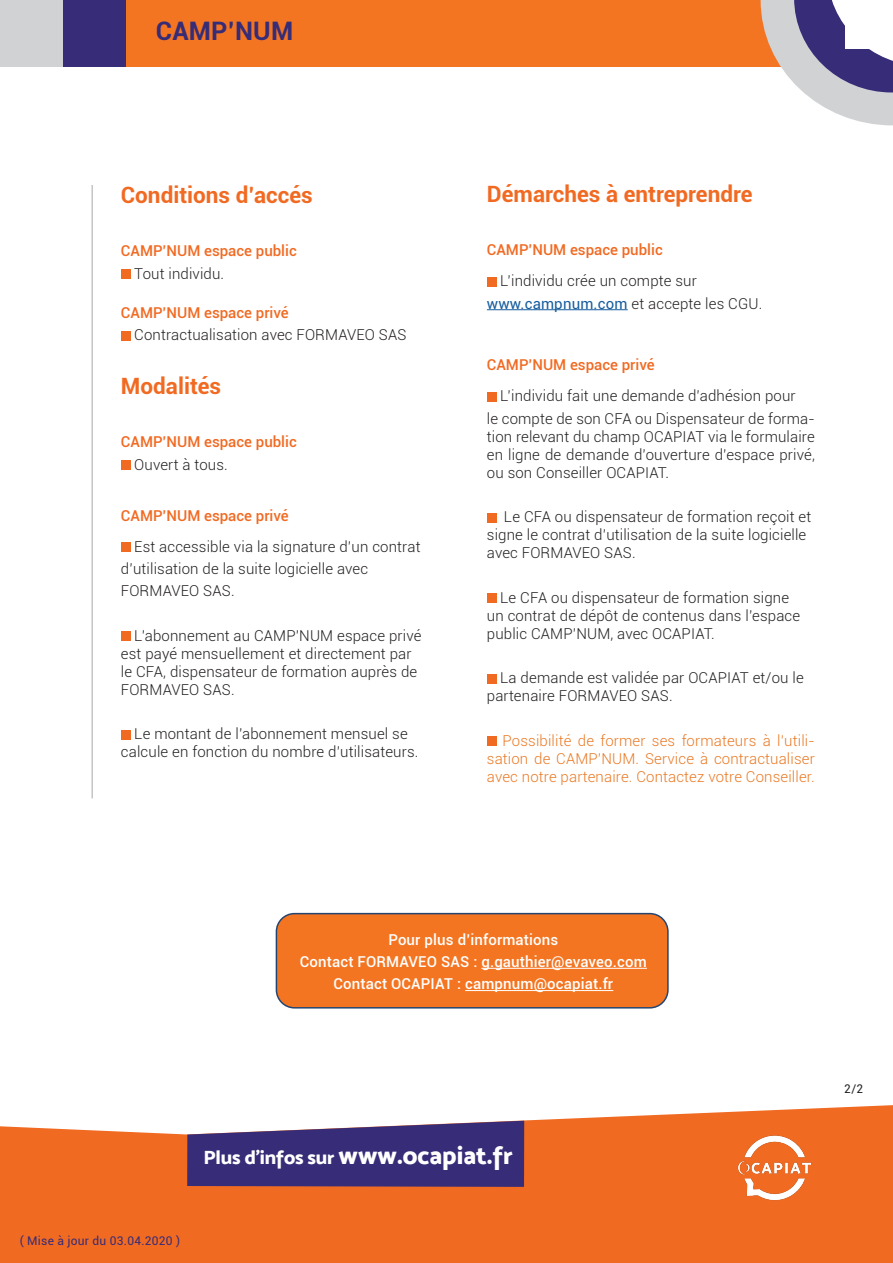
<style>
.page{position:relative;width:893px;height:1263px;background:#fff}
.page>*{position:absolute;margin:0;border:0;box-sizing:border-box;transform-origin:0 0}
.TEXTE_COURANT_PUCE{font:700 25.5px "Roboto";letter-spacing:.01em;color:#362c77}
.INTERTITRE{font:700 22.5px "Roboto";color:#f16a22}
.t1{font:19.5px "Mosk Extra Bold 800";letter-spacing:-.01em;color:#fff}
.INTERTITRE-2{font:300 15px/18px "Roboto";letter-spacing:.01em;color:#231f20}
.INTERTITRE-3{font:300 15px/18px "Roboto";letter-spacing:.01em;color:#ea7924;text-align:justify}
.INTERTITRE-4{font:500 15px "Roboto";color:#f16a22}
.TEXTE_COURANT_PUCE-2{font:500 15px "Roboto";letter-spacing:.01em;color:#fff}
.t2{font:12px "Roboto";letter-spacing:.02em;color:#362c77}
.TEXTE_COURANT{font:12px "Roboto";color:#231f20}
.s1{font-weight:400;color:#175d9e}
.s2{font-size:25.5px}
</style>
<div class="page">
<svg style="left:0;top:1105px;width:893px;height:158px;background:#f27b3c"></svg>
<img style="left:725px;top:1126px;width:109px;height:78px">
<svg style="left:187px;top:1121px;width:337px;height:66px;background:#4b4183"></svg>
<hr style="left:92px;top:185px;width:1px;height:613px;background:#a8a9ad">
<div style="left:121px;top:270px;width:9px;height:9px;background:#f16a22"></div>
<div style="left:121px;top:331px;width:9px;height:10px;background:#f16a22"></div>
<div style="left:121px;top:461px;width:9px;height:9px;background:#f16a22"></div>
<div style="left:121px;top:543px;width:9px;height:9px;background:#f16a22"></div>
<div style="left:121px;top:632px;width:9px;height:9px;background:#f16a22"></div>
<div style="left:121px;top:730px;width:9px;height:9px;background:#f16a22"></div>
<div style="left:0;top:0;width:893px;height:66px;background:#f47521"></div>
<svg style="left:761px;top:0;width:132px;height:125px"></svg>
<div style="left:845px;top:0;width:48px;height:48px;background:#fff"></div>
<div style="left:0;top:0;width:125px;height:66px;background:#362c77"></div>
<div style="left:0;top:0;width:63px;height:66px;background:#d1d2d4"></div>
<hr style="left:487px;top:309px;width:141px;height:1px;background:#175d9e">
<div style="left:487px;top:277px;width:9px;height:10px;background:#f16a22"></div>
<div style="left:487px;top:392px;width:9px;height:10px;background:#f16a22"></div>
<div style="left:487px;top:513px;width:9px;height:9px;background:#f16a22"></div>
<div style="left:487px;top:593px;width:9px;height:10px;background:#f16a22"></div>
<div style="left:487px;top:674px;width:9px;height:9px;background:#f16a22"></div>
<div style="left:487px;top:737px;width:9px;height:9px;background:#f16a22"></div>
<div style="left:276px;top:914px;width:392px;height:94px;background:#f47521;border-radius:18px"></div>
<div style="left:276px;top:913px;width:393px;height:95px;border:2px solid #254570;border-radius:18px"></div>
<hr style="left:481px;top:968px;width:166px;height:1px;background:#fff">
<hr style="left:465px;top:990px;width:148px;height:1px;background:#fff">
<p class="TEXTE_COURANT_PUCE" style="left:156px;top:13px;width:139px">CAMP’NUM</p>
<p class="INTERTITRE" style="left:121px;top:179px;width:193px">Conditions d’accés</p>
<p class="INTERTITRE-4" style="left:121px;top:241px;width:177px">CAMP’NUM espace public</p>
<p class="INTERTITRE-2" style="left:134px;top:264px;width:91px">Tout individu.</p>
<p class="INTERTITRE-4" style="left:121px;top:302px;width:169px">CAMP’NUM espace privé</p>
<p class="INTERTITRE-2" style="left:134px;top:326px;width:274px">Contractualisation avec FORMAVEO SAS</p>
<p class="INTERTITRE" style="left:121px;top:370px;width:102px">Modalités</p>
<p class="INTERTITRE-4" style="left:121px;top:432px;width:177px">CAMP’NUM espace public</p>
<p class="INTERTITRE-2" style="left:134px;top:455px;width:95px">Ouvert à tous.</p>
<p class="INTERTITRE-4" style="left:121px;top:505px;width:169px">CAMP’NUM espace privé</p>
<p class="INTERTITRE-2" style="left:134px;top:537px;width:288px">Est accessible via la signature d’un contrat</p>
<p class="INTERTITRE-2" style="left:121px;top:559px;width:249px">d’utilisation de la suite logicielle avec</p>
<p class="INTERTITRE-2" style="left:121px;top:581px;width:115px">FORMAVEO SAS.</p>
<p class="INTERTITRE-2" style="left:121px;top:626px;width:302px;text-indent:13px">L’abonnement au CAMP’NUM espace privé est payé mensuellement et directement par le CFA, dispensateur de formation auprès de FORMAVEO SAS.</p>
<p class="INTERTITRE-2" style="left:121px;top:724px;width:299px;text-align:center">Le montant de l’abonnement mensuel se calcule en fonction du nombre d’utilisateurs.</p>
<p class="INTERTITRE" style="left:487px;top:178px;width:267px">Démarches à entreprendre</p>
<p class="INTERTITRE-4" style="left:487px;top:239px;width:177px">CAMP’NUM espace public</p>
<p class="INTERTITRE-2" style="left:500px;top:272px;width:198px">L’individu crée un compte sur</p>
<p class="INTERTITRE-2" style="left:487px;top:294px;width:277px"><span class="s1">www.campnum.com</span> et accepte les CGU.</p>
<p class="INTERTITRE-4" style="left:487px;top:354px;width:169px">CAMP’NUM espace privé</p>
<p class="INTERTITRE-2" style="left:500px;top:387px;width:297px">L’individu fait une demande d’adhésion pour</p>
<p class="INTERTITRE-2" style="left:487px;top:409px;width:329px;text-align:justify">le compte de son CFA ou Dispensateur de forma&shy;tion relevant du champ OCAPIAT via le formulaire en ligne de demande d’ouverture d’espace privé, ou son Conseiller OCAPIAT.</p>
<p class="INTERTITRE-2" style="left:487px;top:507px;width:326px;text-indent:17px">Le CFA ou dispensateur de formation reçoit et signe le contrat d’utilisation de la suite logicielle avec FORMAVEO SAS.</p>
<p class="INTERTITRE-2" style="left:487px;top:588px;width:315px;text-indent:13px">Le CFA ou dispensateur de formation signe un contrat de dépôt de contenus dans l’espace public CAMP’NUM, avec OCAPIAT.</p>
<p class="INTERTITRE-2" style="left:487px;top:668px;width:318px;text-indent:13px">La demande est validée par OCAPIAT et/ou le partenaire FORMAVEO SAS.</p>
<p class="INTERTITRE-3" style="left:487px;top:731px;width:329px;text-indent:16px">Possibilité de former ses formateurs à l’utili&shy;sation de CAMP’NUM. Service à contractualiser avec notre partenaire. Contactez votre Conseiller.</p>
<p class="TEXTE_COURANT_PUCE-2" style="left:388px;top:929px;width:171px">Pour plus d’informations</p>
<p class="TEXTE_COURANT_PUCE-2" style="left:300px;top:951px;width:348px">Contact FORMAVEO SAS : g.gauthier@evaveo.com</p>
<p class="TEXTE_COURANT_PUCE-2" style="left:333px;top:973px;width:281px">Contact OCAPIAT : campnum@ocapiat.fr</p>
<p class="t1" style="left:204px;top:1145px;width:311px">Plus d’infos sur <span class="s2">www.ocapiat.fr</span></p>
<p class="t2" style="left:20px;top:1233px;width:162px">( Mise à jour du 03.04.2020 )</p>
<p class="TEXTE_COURANT" style="left:844px;top:1080px;width:20px">2/2</p>
</div>
